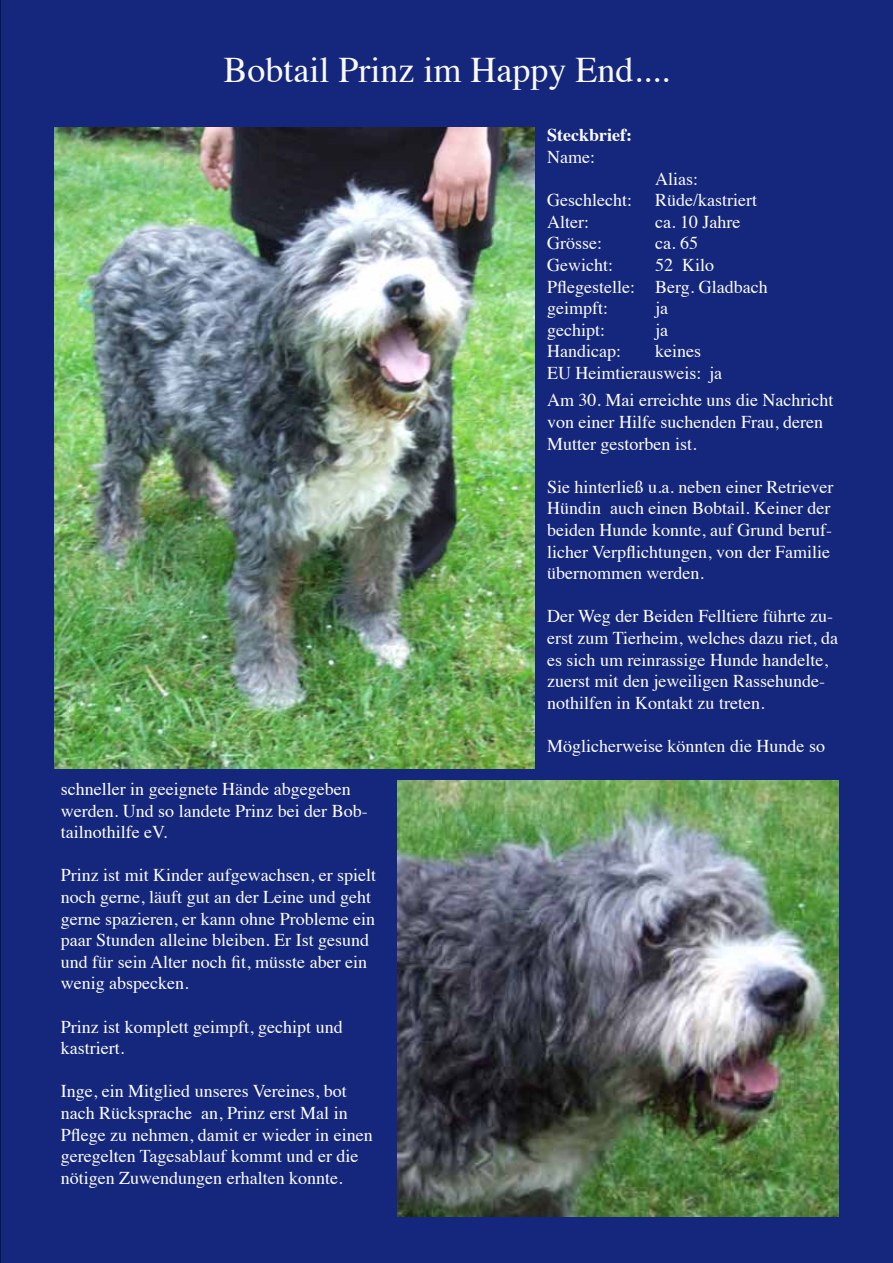
<style>
.page{position:relative;width:893px;height:1263px;background:#15277c}
.page>*{position:absolute;margin:0;border:0;box-sizing:border-box;transform-origin:0 0}
.t1{font:36px "Times";color:#fafafb}
.t2{font:18px/21.6px "Times";color:#fff}
.t3{font:18px/21.6px "Times";color:#fdfdfd}
.t4{font:700 18px "Times";color:#fdfdfd}
</style>
<div class="page">
<div style="left:54px;top:55px;width:785px;height:72px;background:#15277c"></div>
<div style="left:547px;top:128px;width:292px;height:259px;background:#15277c"></div>
<img style="left:54px;top:128px;width:481px;height:641px">
<img style="left:398px;top:780px;width:441px;height:436px">
<h1 class="t1" style="left:223px;top:36px;width:448px">Bobtail Prinz im Happy End....</h1>
<p class="t4" style="left:547px;top:118px;width:86px">Steckbrief:</p>
<p class="t3" style="left:547px;top:145px;width:49px">Name:</p>
<p class="t3" style="left:655px;top:166px;width:45px">Alias:</p>
<p class="t3" style="left:547px;top:188px;width:86px">Geschlecht:</p>
<p class="t3" style="left:655px;top:188px;width:103px">Rüde/kastriert</p>
<p class="t3" style="left:547px;top:209px;width:43px">Alter:</p>
<p class="t3" style="left:655px;top:209px;width:87px">ca. 10 Jahre</p>
<p class="t3" style="left:547px;top:231px;width:56px">Grösse:</p>
<p class="t3" style="left:655px;top:231px;width:44px">ca. 65</p>
<p class="t3" style="left:547px;top:253px;width:67px">Gewicht:</p>
<p class="t3" style="left:547px;top:253px;width:222px;text-indent:108px">52 Kilo<br>Pflegestelle: Berg. Gladbach geimpft:</p>
<p class="t3" style="left:655px;top:296px;width:14px">ja</p>
<p class="t2" style="left:61px;top:776px;width:308px">schneller in geeignete Hände abgegeben werden. Und so landete Prinz bei der Bob&shy;tailnothilfe eV.</p>
<p class="t2" style="left:61px;top:863px;width:317px">Prinz ist mit Kinder aufgewachsen, er spielt noch gerne, läuft gut an der Leine und geht gerne spazieren, er kann ohne Probleme ein paar Stunden alleine bleiben. Er Ist gesund und für sein Alter noch fit, müsste aber ein wenig abspecken.</p>
<p class="t2" style="left:61px;top:1014px;width:284px">Prinz ist komplett geimpft, gechipt und kastriert.</p>
<p class="t2" style="left:61px;top:1079px;width:313px">Inge, ein Mitglied unseres Vereines, bot nach Rücksprache an, Prinz erst Mal in Pflege zu nehmen, damit er wieder in einen geregelten Tagesablauf kommt und er die nötigen Zuwendungen erhalten konnte.</p>
<p class="t3" style="left:547px;top:317px;width:59px">gechipt:</p>
<p class="t3" style="left:655px;top:317px;width:14px">ja</p>
<p class="t3" style="left:547px;top:339px;width:75px">Handicap:</p>
<p class="t3" style="left:547px;top:339px;width:176px;text-indent:108px">keines<br>EU Heimtierausweis: ja</p>
<p class="t2" style="left:547px;top:388px;width:288px">Am 30. Mai erreichte uns die Nachricht von einer Hilfe suchenden Frau, deren<br>Mutter gestorben ist.</p>
<p class="t2" style="left:547px;top:474px;width:288px">Sie hinterließ u.a. neben einer Retriever Hündin auch einen Bobtail. Keiner der beiden Hunde konnte, auf Grund beruf&shy;licher Verpflichtungen, von der Familie übernommen werden.</p>
<p class="t2" style="left:547px;top:604px;width:292px">Der Weg der Beiden Felltiere führte zu&shy;erst zum Tierheim, welches dazu riet, da es sich um reinrassige Hunde handelte, zuerst mit den jeweiligen Rassehunde&shy;nothilfen in Kontakt zu treten.</p>
<p class="t2" style="left:547px;top:734px;width:279px">Möglicherweise könnten die Hunde so</p>
</div>
